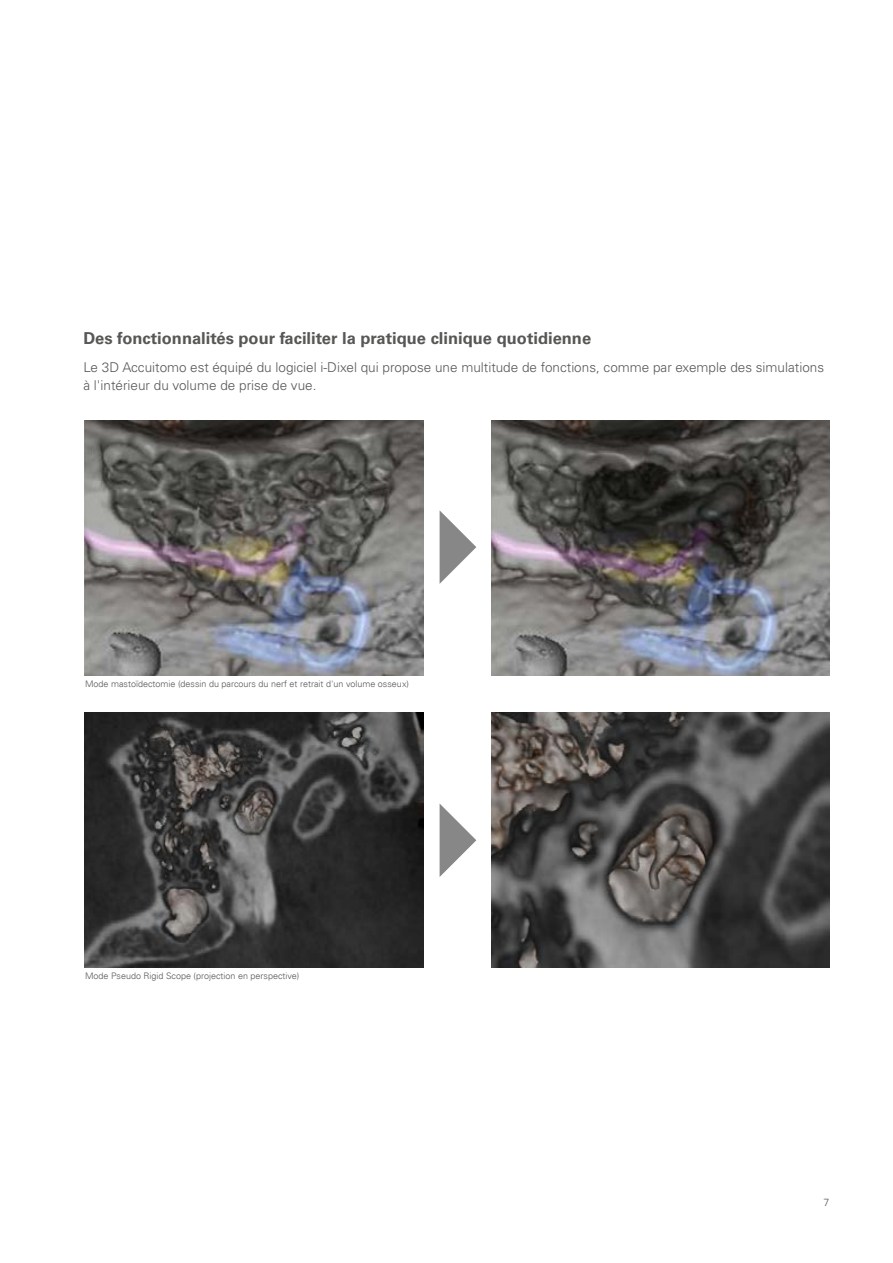
<style>
.page{position:relative;width:893px;height:1263px;background:#fff}
.page>*{position:absolute;margin:0;border:0;box-sizing:border-box;transform-origin:0 0}
.copy_-_9pt_-_english{font:700 16.5px "Univers LT Pro 65";color:#575756}
.copy_-_9pt_-_english-2{font:300 13.5px/18px "Univers LT Pro 45";color:#575756}
.t1{font:300 10.5px "Univers";color:#575756}
.caption_footnote_7pt_-_int{font:300 9px "Univers";color:#575756}
</style>
<div class="page">
<img style="left:85px;top:420px;width:338px;height:255px">
<img style="left:491px;top:420px;width:338px;height:255px">
<img style="left:85px;top:712px;width:338px;height:255px">
<img style="left:491px;top:712px;width:338px;height:255px">
<svg style="left:440px;top:511px;width:36px;height:73px"></svg>
<svg style="left:440px;top:804px;width:36px;height:73px"></svg>
<p class="copy_-_9pt_-_english" style="left:83px;top:326px;width:509px">Des fonctionnalités pour faciliter la pratique clinique quotidienne</p>
<p class="copy_-_9pt_-_english-2" style="left:83px;top:358px;width:742px">Le 3D Accuitomo est équipé du logiciel i-Dixel qui propose une multitude de fonctions, comme par exemple des simulations à l'intérieur du volume de prise de vue.</p>
<p class="caption_footnote_7pt_-_int" style="left:85px;top:678px;width:325px">Mode mastoïdectomie (dessin du parcours du nerf et retrait d'un volume osseux)</p>
<p class="caption_footnote_7pt_-_int" style="left:85px;top:970px;width:216px">Mode Pseudo Rigid Scope (projection en perspective)</p>
<p class="t1" style="left:823px;top:1195px;width:7px">7</p>
</div>
